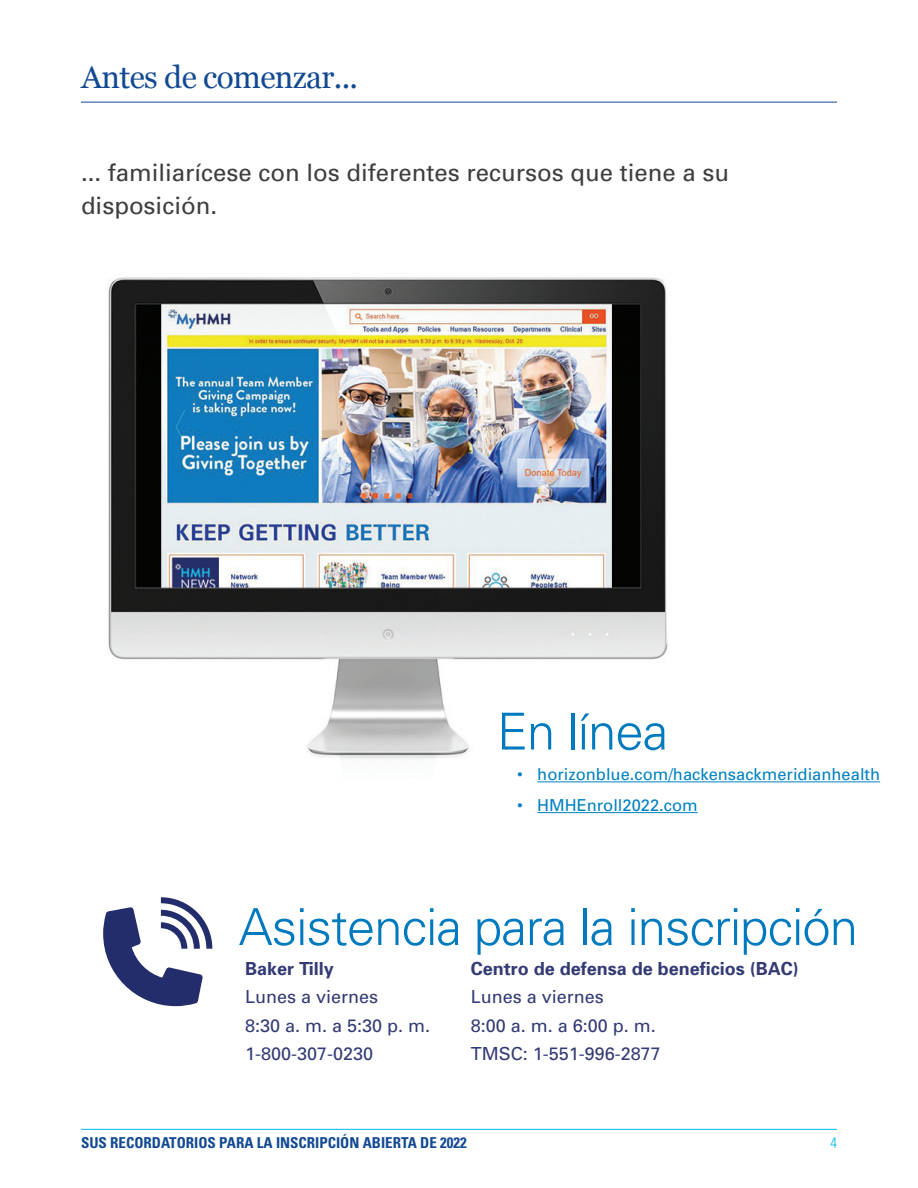
<style>
.page{position:relative;width:918px;height:1188px;background:#fff}
.page>*{position:absolute;margin:0;border:0;box-sizing:border-box;transform-origin:0 0}
.t1{font:300 51px "Univers";letter-spacing:-.02em;color:#007abe}
.t2{font:31.5px "Georgia";letter-spacing:-.02em;color:#124992}
.t3{font:24px/33px "Univers";color:#3e3e3f}
.t4{font:18px/28.3px "Univers";color:#343b74}
.t5{font:700 18px "Univers";color:#343b74}
.t6{font:16.5px "Univers";color:#0081c2}
.t7{font:700 condensed 15px "Univers";color:#124992}
.t8{font:300 condensed 15px "Univers";color:#00b8e5}
</style>
<div class="page">
<hr style="left:81px;top:1129px;width:756px;height:1px;background:#00b8e5">
<hr style="left:81px;top:102px;width:756px;height:1px;background:#124992">
<img style="left:108px;top:277px;width:634px;height:506px">
<hr style="left:537px;top:781px;width:343px;height:1px;background:#0081c2">
<hr style="left:537px;top:812px;width:161px;height:1px;background:#0081c2">
<svg style="left:103px;top:897px;width:109px;height:109px"></svg>
<h2 class="t2" style="left:81px;top:54px;width:279px">Antes de comenzar...</h2>
<h3 class="t3" style="left:81px;top:156px;width:650px">... familiarícese con los diferentes recursos que tiene a su disposición.</h3>
<h1 class="t1" style="left:497px;top:701px;width:173px">En línea</h1>
<p class="t6" style="left:517px;top:764px;width:365px">• horizonblue.com/hackensackmeridianhealth</p>
<p class="t6" style="left:517px;top:795px;width:182px">• HMHEnroll2022.com</p>
<h1 class="t1" style="left:239px;top:896px;width:621px">Asistencia para la inscripción</h1>
<p class="t5" style="left:245px;top:957px;width:90px">Baker Tilly</p>
<p class="t4" style="left:245px;top:983px;width:187px">Lunes a viernes<br>8:30 a. m. a 5:30 p. m.<br>1-800-307-0230</p>
<p class="t5" style="left:471px;top:957px;width:330px">Centro de defensa de beneficios (BAC)</p>
<p class="t4" style="left:471px;top:983px;width:192px">Lunes a viernes<br>8:00 a. m. a 6:00 p. m.<br>TMSC: 1-551-996-2877</p>
<p class="t7" style="left:81px;top:1133px;width:387px">SUS RECORDATORIOS PARA LA INSCRIPCIÓN ABIERTA DE 2022</p>
<p class="t8" style="left:830px;top:1134px;width:8px">4</p>
</div>
